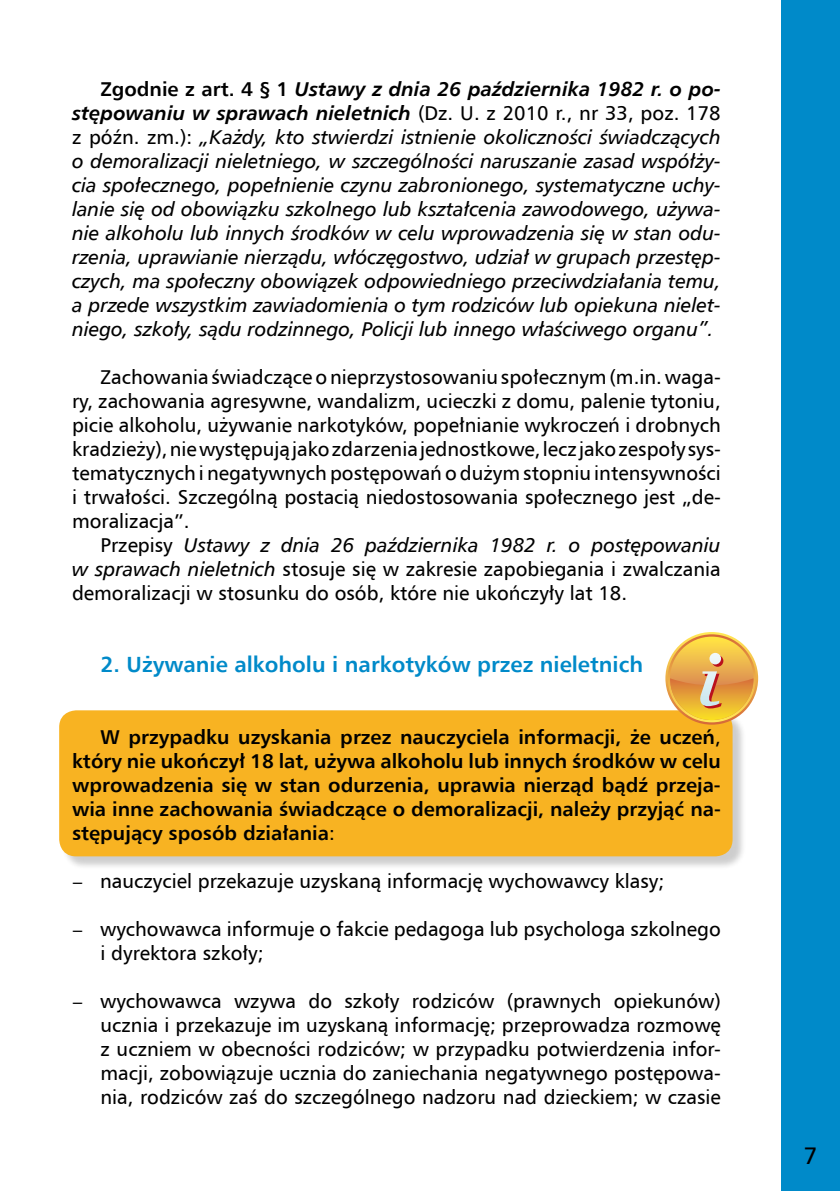
<style>
.page{position:relative;width:840px;height:1191px;background:#fff}
.page>*{position:absolute;margin:0;border:0;box-sizing:border-box;transform-origin:0 0}
.t1{font:24px "Humnst 777 EU";color:#000}
.t2{font:700 22px "Humnst 777 EU";color:#008ac9}
.t3{font:20px/24px "Humnst 777 EU";color:#000;text-align:justify}
.t4{font:italic 20px/24px "Humnst 777 EU";color:#000;text-align:justify}
.t5{font:700 20px/24px "Humnst 777 EU";color:#000;text-align:justify}
.s1{font-weight:700;font-style:normal}
.s2{font-weight:700}
.s3{font-style:normal}
.s4{font-style:italic}
.s5{font-weight:400}
</style>
<div class="page">
<div style="left:780px;top:0;width:59px;height:1191px;background:#008ac9"></div>
<div style="left:61px;top:712px;width:685px;height:158px;background:#000;opacity:.2"></div>
<div style="left:59px;top:710px;width:673px;height:146px;background:#f8b322;border-radius:17px"></div>
<svg style="left:665px;top:632px;width:92px;height:92px"></svg>
<svg style="left:667px;top:634px;width:88px;height:88px"></svg>
<svg style="left:669px;top:636px;width:84px;height:84px"></svg>
<svg style="left:669px;top:653px;width:84px;height:67px;background:#e7ae56"></svg>
<p class="t4" style="left:72px;top:77px;width:650px;text-indent:28px"><span class="s1">Zgodnie z art. 4 § 1</span> <span class="s2">Ustawy z dnia 26 października 1982 r. o po&shy;stępowaniu w sprawach nieletnich</span> <span class="s3">(Dz. U. z 2010 r., nr 33, poz. 178 z późn. zm.):</span> „Każdy, kto stwierdzi istnienie okoliczności świadczących o demoralizacji nieletniego, w szczególności naruszanie zasad współży&shy;cia społecznego, popełnienie czynu zabronionego, systematyczne uchy&shy;lanie się od obowiązku szkolnego lub kształcenia zawodowego, używa&shy;nie alkoholu lub innych środków w celu wprowadzenia się w stan odu&shy;rzenia, uprawianie nierządu, włóczęgostwo, udział w grupach przestęp&shy;czych, ma społeczny obowiązek odpowiedniego przeciwdziałania temu, a przede wszystkim zawiadomienia o tym rodziców lub opiekuna nielet&shy;niego, szkoły, sądu rodzinnego, policji lub innego właściwego organu”.</p>
<p class="t3" style="left:72px;top:365px;width:650px;text-indent:28px">Zachowania świadcząceo nieprzystosowaniuspołecznym(m.in. waga&shy;ry, zachowania agresywne, wandalizm, ucieczki z domu, palenie tytoniu, picie alkoholu, używanie narkotyków, popełnianie wykroczeń i drobnych kradzieży),niewystępująjakozdarzeniajednostkowe,leczjakozespołysys&shy;tematycznych i negatywnych postępowań o dużym stopniu intensywności i trwałości. Szczególną postacią niedostosowania społecznego jest „de&shy;moralizacja”.</p>
<p class="t3" style="left:72px;top:533px;width:650px;text-indent:28px">Przepisy <span class="s4">Ustawy z dnia 26 października 1982 r. o postępowaniu w sprawach nieletnich</span> stosuje się w zakresie zapobiegania i zwalczania demoralizacji w stosunku do osób, które nie ukończyły lat 18.</p>
<p class="t2" style="left:100px;top:650px;width:544px">2. Używanie alkoholu i narkotyków przez nieletnich</p>
<p class="t5" style="left:72px;top:725px;width:650px;text-indent:28px">W przypadku uzyskania przez nauczyciela informacji, że uczeń<span class="s5">, </span>który nie ukończył 18 lat, używa alkoholu lub innych środków w celu wprowadzenia się w stan odurzenia, uprawia nierząd bądź przeja&shy;wia inne zachowania świadczące o demoralizacji, należy przyjąć na&shy;stępujący sposób działania<span class="s5">:</span></p>
<p class="t3" style="left:100px;top:869px;width:565px">nauczyciel przekazuje uzyskaną informację wychowawcy klasy;</p>
<p class="t3" style="left:100px;top:917px;width:622px">wychowawca informuje o fakcie pedagoga lub psychologa szkolnego i dyrektora szkoły;</p>
<p class="t3" style="left:100px;top:989px;width:622px">wychowawca wzywa do szkoły rodziców (prawnych opiekunów) ucznia i przekazuje im uzyskaną informację; przeprowadza rozmowę z uczniem w obecności rodziców; w przypadku potwierdzenia infor&shy;macji, zobowiązuje ucznia do zaniechania negatywnego postępowa&shy;nia, rodziców zaś do szczególnego nadzoru nad dzieckiem; w czasie</p>
<p class="t1" style="left:803px;top:1140px;width:15px">7</p>
</div>
